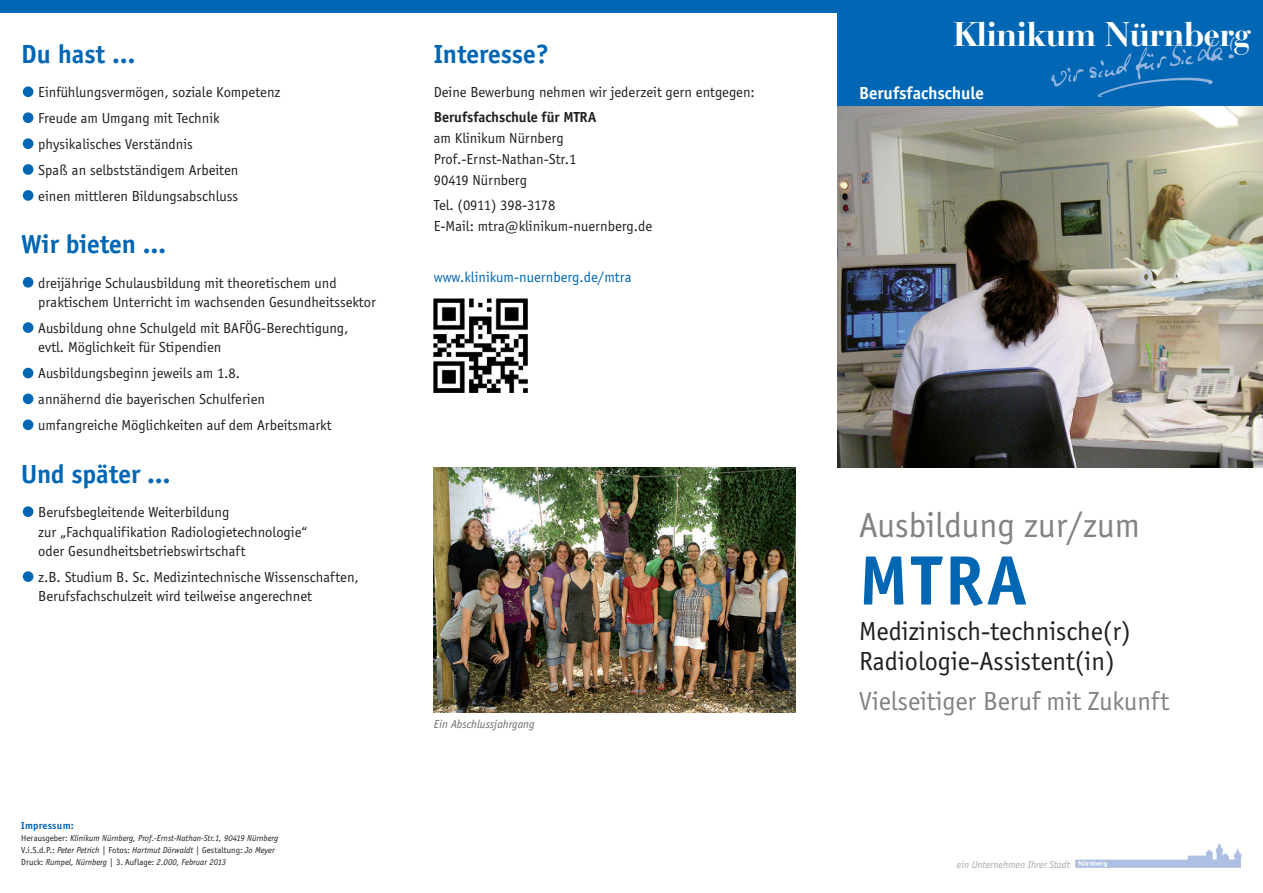
<style>
.page{position:relative;width:1263px;height:893px;background:#fff}
.page>*{position:absolute;margin:0;border:0;box-sizing:border-box;transform-origin:0 0}
.t1{font:700 72px "Officina Sans";color:#0166b3}
.t2{font:36px "Officina Sans";color:#808285}
.t3{font:700 36px "Bauer Bodoni BT";color:#fff}
.t4{font:27px/30px "Officina Sans";color:#231f20}
.t5{font:700 27px "Officina Sans";color:#0166b3}
.t6{font:27px "Officina Sans";color:#808285}
.t7{font:700 18px "Officina Sans";color:#fff}
.t8{font:15px/26px "Officina Sans";color:#231f20}
.t9{font:15px "Officina Sans";color:#0166b3}
.t10{font:700 15px "Officina Sans";color:#231f20}
.t11{font:italic 12px "Officina Sans";color:#6c6d70}
.t12{font:italic 10.5px "Officina Sans";color:#a8a9ad}
.t13{font:700 10.5px "Officina Sans";letter-spacing:.025em;color:#0166b3}
.t14{font:italic 9px/12px "Officina Sans";color:#231f20}
.s1{font-style:normal}
</style>
<div class="page">
<div style="left:0;top:0;width:842px;height:13px;background:#0166b3"></div>
<div style="left:838px;top:0;width:425px;height:106px;background:#0166b3"></div>
<img style="left:1051px;top:37px;width:184px;height:61px">
<img style="left:1076px;top:843px;width:165px;height:25px">
<img style="left:838px;top:106px;width:425px;height:362px">
<div style="left:23px;top:571px;width:10px;height:11px;background:#0166b3;border-radius:50%"></div>
<div style="left:23px;top:506px;width:10px;height:11px;background:#0166b3;border-radius:50%"></div>
<div style="left:23px;top:419px;width:10px;height:11px;background:#0166b3;border-radius:50%"></div>
<div style="left:23px;top:393px;width:10px;height:11px;background:#0166b3;border-radius:50%"></div>
<div style="left:23px;top:368px;width:10px;height:10px;background:#0166b3;border-radius:50%"></div>
<div style="left:23px;top:322px;width:10px;height:11px;background:#0166b3;border-radius:50%"></div>
<div style="left:23px;top:277px;width:10px;height:11px;background:#0166b3;border-radius:50%"></div>
<div style="left:23px;top:190px;width:10px;height:11px;background:#0166b3;border-radius:50%"></div>
<div style="left:23px;top:164px;width:10px;height:11px;background:#0166b3;border-radius:50%"></div>
<div style="left:23px;top:138px;width:10px;height:11px;background:#0166b3;border-radius:50%"></div>
<div style="left:23px;top:112px;width:10px;height:11px;background:#0166b3;border-radius:50%"></div>
<div style="left:23px;top:86px;width:10px;height:11px;background:#0166b3;border-radius:50%"></div>
<img style="left:434px;top:468px;width:361px;height:244px">
<img style="left:434px;top:299px;width:94px;height:94px">
<h3 class="t5" style="left:21px;top:43px;width:116px">Du hast …</h3>
<p class="t8" style="left:38px;top:80px;width:244px">Einfühlungsvermögen, soziale Kompetenz Freude am Umgang mit Technik physikalisches Verständnis<br>Spaß an selbstständigem Arbeiten<br>einen mittleren Bildungsabschluss</p>
<h3 class="t5" style="left:21px;top:234px;width:146px">Wir bieten …</h3>
<p class="t8" style="left:38px;top:274px;width:339px;line-height:19.5px">dreijährige Schulausbildung mit theoretischem und praktischem Unterricht im wachsenden Gesundheitssektor</p>
<p class="t8" style="left:38px;top:319px;width:312px;line-height:19.5px">Ausbildung ohne Schulgeld mit BAFÖG-Berechtigung, evtl. Möglichkeit für Stipendien</p>
<p class="t8" style="left:38px;top:361px;width:295px">Ausbildungsbeginn jeweils am 1.8.<br>annähernd die bayerischen Schulferien umfangreiche Möglichkeiten auf dem Arbeitsmarkt</p>
<h3 class="t5" style="left:21px;top:463px;width:151px">Und später …</h3>
<p class="t8" style="left:38px;top:503px;width:271px;line-height:19.5px">Berufsbegleitende Weiterbildung<br>zur „Fachqualifikation Radiologietechnologie“ oder Gesundheitsbetriebswirtschaft</p>
<p class="t8" style="left:38px;top:568px;width:322px;line-height:19.5px">z.B. Studium B. Sc. Medizintechnische Wissenschaften,<br>Berufsfachschulzeit wird teilweise angerechnet</p>
<p class="t13" style="left:21px;top:821px;width:54px">Impressum:</p>
<p class="t14" style="left:21px;top:832px;width:259px"><span class="s1">Herausgeber:</span> Klinikum Nürnberg, Prof.-Ernst-Nathan-Str.1, 90419 Nürnberg<br><span class="s1">V.i.S.d.P.:</span> Peter Petrich | <span class="s1">Fotos:</span> Hartmut Dörwaldt | <span class="s1">Gestaltung:</span> Jo Meyer<br><span class="s1">Druck:</span> Rumpel, Nürnberg | <span class="s1">3. Auflage:</span> 2.000, Februar 2013</p>
<h3 class="t5" style="left:434px;top:43px;width:117px">Interesse?</h3>
<p class="t8" style="left:434px;top:80px;width:323px">Deine Bewerbung nehmen wir jederzeit gern entgegen:</p>
<p class="t10" style="left:434px;top:111px;width:164px">Berufsfachschule für MTRA</p>
<p class="t8" style="left:434px;top:128px;width:144px;line-height:21px">am Klinikum Nürnberg<br>Prof.-Ernst-Nathan-Str.1<br>90419 Nürnberg</p>
<p class="t8" style="left:434px;top:196px;width:220px;line-height:21px">Tel. (0911) 398-3178<br>E-Mail: mtra@klinikum-nuernberg.de</p>
<p class="t9" style="left:434px;top:271px;width:199px">www.klinikum-nuernberg.de/mtra</p>
<p class="t11" style="left:434px;top:719px;width:102px">Ein Abschlussjahrgang</p>
<h2 class="t3" style="left:953px;top:16px;width:298px">Klinikum Nürnberg</h2>
<p class="t7" style="left:859px;top:86px;width:126px">Berufsfachschule</p>
<h2 class="t2" style="left:859px;top:511px;width:282px">Ausbildung zur/zum</h2>
<h1 class="t1" style="left:859px;top:552px;width:169px">MTRA</h1>
<h3 class="t4" style="left:859px;top:618px;width:274px">Medizinisch-technische(r)<br>Radiologie-Assistent(in)</h3>
<h3 class="t6" style="left:859px;top:691px;width:312px">Vielseitiger Beruf mit Zukunft</h3>
<p class="t12" style="left:957px;top:860px;width:115px">ein Unternehmen Ihrer Stadt</p>
</div>
